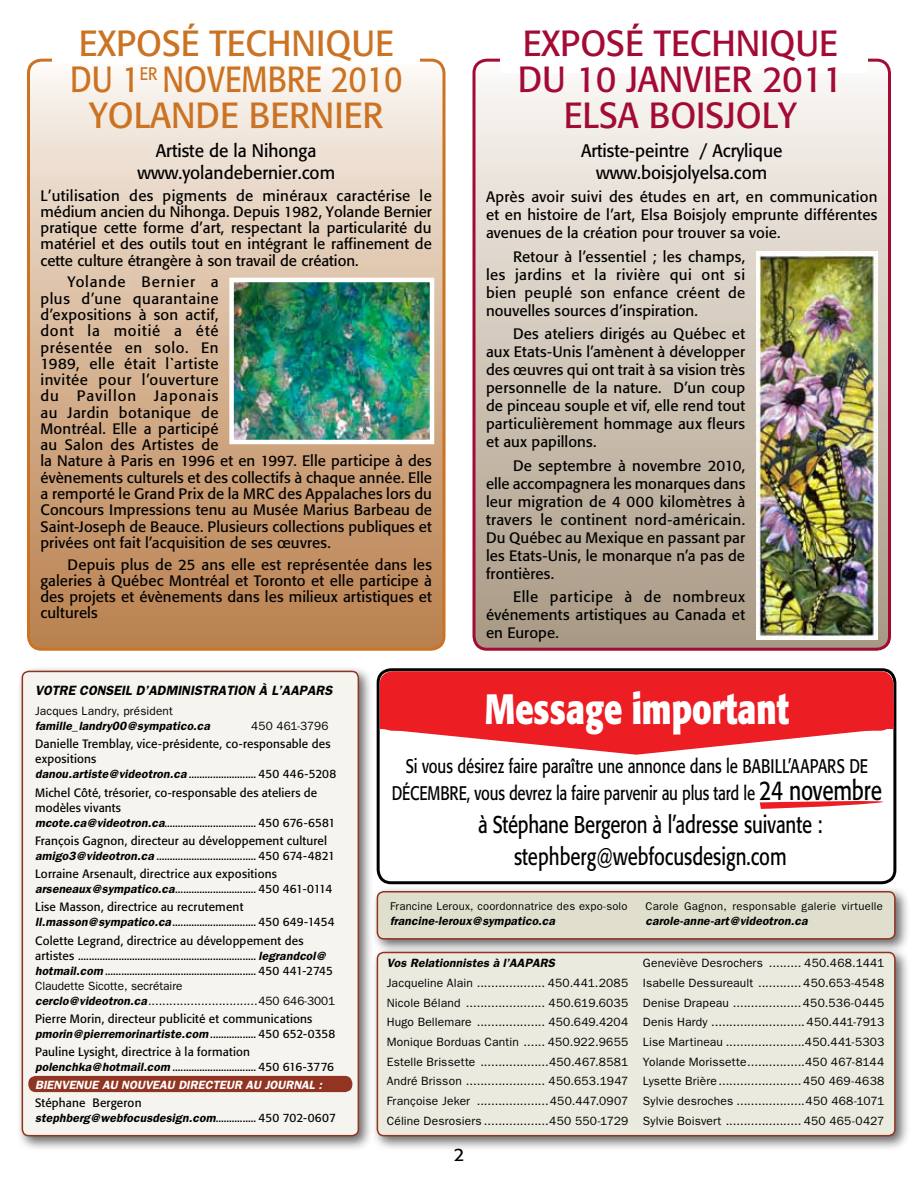
<style>
.page{position:relative;width:918px;height:1188px;background:#fff}
.page>*{position:absolute;margin:0;border:0;box-sizing:border-box;transform-origin:0 0}
.t1{font:700 42px "Formata";color:#fff;scale:.77 1}
.t2{font:36px/36px "Formata";color:#a30b35;scale:.96 1}
.t3{font:36px "Formata";color:#cb7322;scale:.96 1}
.t4{font:36px "Formata";color:#cb7322;scale:.85 1}
.t5{font:24px/32.2px "Formata";color:#000;text-align:center;scale:.77 1}
.t6{font:19.5px/27px "Formata";letter-spacing:-.005em;color:#000;scale:.77 1}
.t7{font:18px/21.6px "Formata";color:#000;text-align:center;scale:.96 1}
.t8{font:18px "Formata";color:#000}
.t9{font:15px/16.2px "Formata";letter-spacing:.01em;color:#000;text-align:justify}
.t10{font:italic 600 13.5px "Franklin Gothic";color:#000}
.t11{font:12px/15px "Formata";letter-spacing:.015em;color:#000}
.t12{font:12px/19.6px "Franklin Gothic";letter-spacing:.01em;color:#000;text-align:justify}
.t13{font:italic 600 12px "Franklin Gothic";letter-spacing:.01em;color:#000}
.t14{font:italic 600 12px "Franklin Gothic";letter-spacing:.1em;color:#fff}
.t15{font:11.25px "Franklin Gothic";letter-spacing:.02em;color:#000}
.s1{font-family:"Franklin Gothic";font-weight:600;font-style:italic}
.s2{font-weight:600;font-style:italic}
.s3{font-family:"Formata";font-weight:400;font-style:normal}
.s4{font-size:27px}
</style>
<div class="page">
<svg style="left:474px;top:60px;width:413px;height:587px;background:#d4cabe"></svg>
<div style="left:473px;top:59px;width:418px;height:592px;border:3px solid #a30b35;border-radius:13px"></div>
<svg style="left:28px;top:60px;width:416px;height:587px;background:#d8b89b"></svg>
<div style="left:27px;top:59px;width:418px;height:592px;border:3px solid #cb7322;border-radius:13px"></div>
<div style="left:16px;top:665px;width:357px;height:486px;background:#000;opacity:.6"></div>
<div style="left:22px;top:671px;width:336px;height:465px;background:#f5f4ef;border-radius:6px"></div>
<div style="left:22px;top:671px;width:337px;height:465px;border:2px solid #913422;border-radius:6px"></div>
<div style="left:371px;top:885px;width:539px;height:69px;background:#000;opacity:.6"></div>
<div style="left:377px;top:892px;width:518px;height:47px;background:#e0dfce;border-radius:6px"></div>
<div style="left:377px;top:891px;width:519px;height:49px;border:2px solid #913422;border-radius:6px"></div>
<div style="left:371px;top:946px;width:539px;height:205px;background:#000;opacity:.6"></div>
<div style="left:377px;top:952px;width:518px;height:184px;background:#eaeadf;border-radius:6px"></div>
<div style="left:377px;top:952px;width:519px;height:184px;border:2px solid #913422;border-radius:6px"></div>
<div style="left:500px;top:41px;width:368px;height:32px;background:#fff"></div>
<div style="left:52px;top:32px;width:368px;height:32px;background:#fff"></div>
<div style="left:28px;top:1076px;width:324px;height:16px;background:#913422;border-radius:8px"></div>
<div style="left:377px;top:668px;width:519px;height:216px;border:3px solid #000;border-radius:13px"></div>
<div style="left:380px;top:671px;width:513px;height:60px;background:#ed1d24;border-radius:13px"></div>
<svg style="left:377px;top:728px;width:520px;height:27px"></svg>
<svg style="left:760px;top:799px;width:137px;height:10px"></svg>
<img style="left:756px;top:251px;width:122px;height:389px">
<img style="left:234px;top:283px;width:195px;height:156px">
<div style="left:229px;top:278px;width:205px;height:166px;border:4px solid #fff"></div>
<h2 class="t3" style="left:79px;top:21px;width:42px">Exposé</h2>
<h2 class="t3" style="left:210px;top:21px;width:23px">technique</h2>
<h2 class="t4" style="left:70px;top:57px;width:392px">du 1<sup>er</sup> NOVEMBRE 2010</h2>
<h2 class="t3" style="left:89px;top:93px;width:308px">YOLANDE BERNIER</h2>
<p class="t7" style="left:137px;top:140px;width:208px">Artiste de la Nihonga www.yolandebernier.com</p>
<p class="t9" style="left:40px;top:187px;width:393px">L’utilisation des pigments de minéraux caractérise le médium ancien du Nihonga. Depuis 1982, Yolande Bernier pratique cette forme d’art, respectant la particularité du matériel et des outils tout en intégrant le raffinement de cette culture étrangère à son travail de création.</p>
<p class="t9" style="left:40px;top:274px;width:393px;text-align:left;text-indent:27px">Yolande Bernier a<br>plus d’une quarantaine<br>d’expositions à son actif,<br>dont la moitié a été<br>présentée en solo. En<br>1989, elle était l`artiste<br>invitée pour l’ouverture<br>du Pavillon Japonais<br>au Jardin botanique de<br>Montréal. Elle a participé<br>au Salon des Artistes de<br>la Nature à Paris en 1996 et en 1997. Elle participe à des évènements culturels et des collectifs à chaque année. Elle a remporté le Grand Prix de la MRC des Appalaches lors du Concours Impressions tenu au Musée Marius Barbeau de Saint-Joseph de Beauce. Plusieurs collections publiques et privées ont fait l’acquisition de ses œuvres.</p>
<p class="t9" style="left:40px;top:556px;width:393px;text-indent:27px">Depuis plus de 25 ans elle est représentée dans les galeries à Québec Montréal et Toronto et elle participe à des projets et évènements dans les milieux artistiques et culturels</p>
<h2 class="t2" style="left:523px;top:25px;width:42px">Exposé</h2>
<h2 class="t2" style="left:518px;top:25px;width:164px;text-indent:136px">technique du 10 Janvier</h2>
<h2 class="t2" style="left:564px;top:61px;width:292px;text-indent:199px">2011<br>ELSA BOISJOLY</h2>
<p class="t7" style="left:581px;top:140px;width:211px">Artiste-peintre / Acrylique www.boisjolyelsa.com</p>
<p class="t9" style="left:486px;top:188px;width:393px;line-height:18px">Après avoir suivi des études en art, en communication et en histoire de l’art, Elsa Boisjoly emprunte différentes avenues de la création pour trouver sa voie.</p>
<p class="t9" style="left:486px;top:247px;width:261px;line-height:18px;text-indent:27px">Retour à l’essentiel ; les champs, les jardins et la rivière qui ont si bien peuplé son enfance créent de nouvelles sources d’inspiration.</p>
<p class="t9" style="left:486px;top:325px;width:261px;line-height:18px;text-indent:27px">Des ateliers dirigés au Québec et aux Etats-Unis l’amènent à développer des œuvres qui ont trait à sa vision très personnelle de la nature. D’un coup de pinceau souple et vif, elle rend tout particulièrement hommage aux fleurs et aux papillons.</p>
<p class="t9" style="left:486px;top:456px;width:261px;line-height:18px;text-indent:27px">De septembre à novembre 2010, elle accompagnera les monarques dans leur migration de 4 000 kilomètres à travers le continent nord-américain.<br>Du Québec au Mexique en passant par les Etats-Unis, le monarque n’a pas de frontières.</p>
<p class="t9" style="left:486px;top:588px;width:261px;line-height:18px;text-indent:27px">Elle participe à de nombreux événements artistiques au Canada et en Europe.</p>
<p class="t10" style="left:35px;top:682px;width:299px">Votre Conseil d’Administra tion à l ’AAPARS</p>
<p class="t12" style="left:35px;top:701px;width:139px">Jacques Landry, président</p>
<p class="t13" style="left:35px;top:719px;width:176px">famille_landry00@sympatico.ca</p>
<p class="t12" style="left:251px;top:716px;width:79px">450 461-3796</p>
<p class="t11" style="left:35px;top:737px;width:303px">Danielle Tremblay, vice-présidente, co-responsable des expositions<br><span class="s1">danou.artiste@videotron.ca</span> ......................... 450 446-5208</p>
<p class="t11" style="left:35px;top:785px;width:302px">Michel Côté, trésorier, co-responsable des ateliers de modèles vivants <span class="s1">mcote.ca@videotron.ca</span>.................................. 450 676-6581</p>
<p class="t11" style="left:35px;top:833px;width:301px">François Gagnon, directeur au développement culturel <span class="s1">amigo3@videotron.ca</span> ..................................... 450 674-4821</p>
<p class="t11" style="left:35px;top:866px;width:299px">Lorraine Arsenault, directrice aux expositions <span class="s1">arseneaux@sympatico.ca</span>.............................. 450 461-0114</p>
<p class="t11" style="left:35px;top:900px;width:301px">Lise Masson, directrice au recrutement <span class="s1">ll.masson@sympatico.ca</span>............................... 450 649-1454</p>
<p class="t11" style="left:35px;top:933px;width:299px">Colette Legrand, directrice au développement des artistes .................................................................. <span class="s1">legrandcol@ hotmail.com</span> ........................................................ 450 441-2745</p>
<p class="t12" style="left:35px;top:978px;width:302px;line-height:15px">Claudette Sicotte, secrétaire <span class="s2">cerclo@videotron.ca</span>...............................450 646-3001</p>
<p class="t11" style="left:35px;top:1011px;width:279px">Pierre Morin, directeur publicité et communications</p>
<p class="t13" style="left:35px;top:1027px;width:302px">pmorin@pierremorinartiste.com <span class="s3">................. 450 652-0358</span></p>
<p class="t11" style="left:35px;top:1044px;width:301px">Pauline Lysight, directrice à la formation <span class="s1">polenchka@hotmail.com</span> ............................... 450 616-3776</p>
<p class="t14" style="left:35px;top:1078px;width:289px">Bienvenue au nouveau directeur au journal :</p>
<p class="t11" style="left:35px;top:1096px;width:108px">Stéphane Bergeron</p>
<p class="t13" style="left:35px;top:1111px;width:302px">stephberg@webfocusdesign.com<span class="s3">............... 450 702-0607</span></p>
<h1 class="t1" style="left:485px;top:682px;width:396px">Message important</h1>
<h3 class="t6" style="left:406px;top:753px;width:461px">Si vous désirez faire paraître une annonce dans le Babill</h3>
<h3 class="t6" style="left:788px;top:753px;width:29px">’Aapars</h3>
<h3 class="t6" style="left:392px;top:753px;width:638px;text-indent:458px">de<br>DÉCEMBRE, vous devrez la faire parvenir au plus tard le <span class="s4">24 novembre</span></h3>
<h3 class="t5" style="left:478px;top:808px;width:449px">à Stéphane Bergeron à l’adresse suivante : stephberg@webfocusdesign.com</h3>
<p class="t15" style="left:390px;top:900px;width:239px">Francine Leroux, coordonnatrice des expo-solo</p>
<p class="t13" style="left:390px;top:913px;width:166px">francine-leroux@sympatico.ca</p>
<p class="t13" style="left:387px;top:956px;width:170px">Vos Relationnistes à l’AAPARS</p>
<p class="t12" style="left:387px;top:973px;width:243px">Jacqueline Alain ................... 450.441.2085<br>Nicole Béland ...................... 450.619.6035<br>Hugo Bellemare ................... 450.649.4204<br>Monique Borduas Cantin ...... 450.922.9655<br>Estelle Brissette ...................450.467.8581<br>André Brisson ...................... 450.653.1947<br>Françoise Jeker ....................450.447.0907<br>Céline Desrosiers ..................450 550-1729</p>
<p class="t8" style="left:454px;top:1144px;width:12px">2</p>
<p class="t15" style="left:646px;top:900px;width:239px">Carole Gagnon, responsable galerie virtuelle</p>
<p class="t13" style="left:646px;top:913px;width:163px">carole-anne-art@videotron.ca</p>
<p class="t12" style="left:643px;top:954px;width:243px">Geneviève Desrochers ......... 450.468.1441<br>Isabelle Dessureault ............ 450.653-4548<br>Denise Drapeau ...................450.536-0445<br>Denis Hardy ..........................450.441-7913<br>Lise Martineau ......................450.441-5303<br>Yolande Morissette................450 467-8144<br>Lysette Brière.......................450 469-4638<br>Sylvie desroches ...................450 468-1071<br>Sylvie Boisvert ..................... 450 465-0427</p>
</div>
